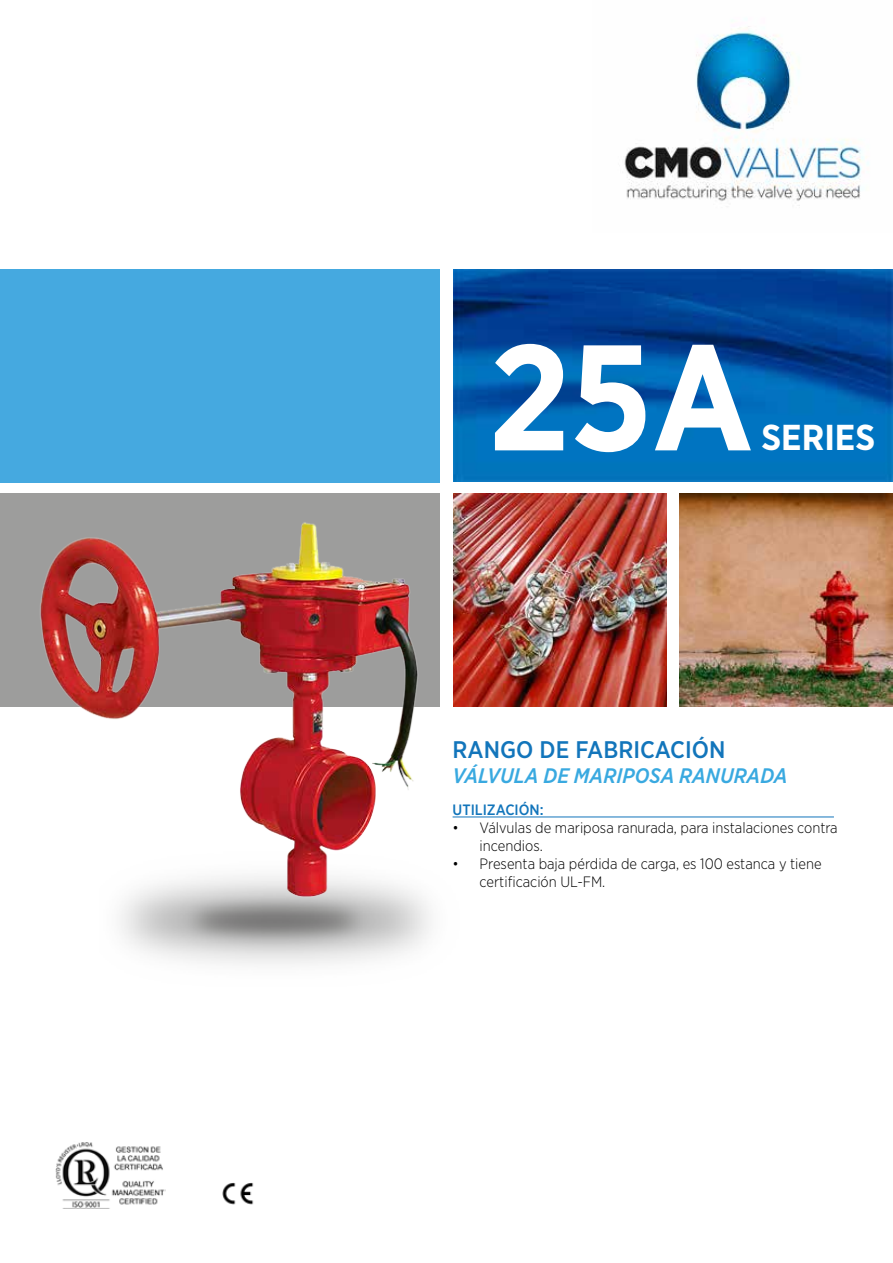
<style>
.page{position:relative;width:893px;height:1263px;background:#fff}
.page>*{position:absolute;margin:0;border:0;box-sizing:border-box;transform-origin:0 0}
.t1{font:700 150px "Gotham Narrow";color:#fff}
.t2{font:700 36px "Gotham Narrow";color:#fff}
.t3{font:500 24px "Gotham Narrow";color:#1275bb}
.t4{font:italic 500 21px "Gotham Narrow";color:#39a9e0}
.t5{font:300 15px/18px "Gotham Narrow";color:#000}
.t6{font:500 15px "Gotham Narrow";color:#1275bb}
</style>
<div class="page">
<img style="left:453px;top:269px;width:440px;height:213px">
<img style="left:624px;top:26px;width:245px;height:180px">
<div style="left:0;top:269px;width:440px;height:213px;background:#45a9e0"></div>
<div style="left:0;top:493px;width:440px;height:213px;background:#9d9d9c"></div>
<img style="left:55px;top:1142px;width:110px;height:67px">
<img style="left:222px;top:1182px;width:32px;height:23px">
<hr style="left:453px;top:816px;width:381px;height:1px;background:#1275bb">
<img style="left:28px;top:522px;width:410px;height:390px">
<img style="left:453px;top:493px;width:214px;height:213px">
<img style="left:680px;top:493px;width:213px;height:213px">
<h1 class="t1" style="left:488px;top:301px;width:267px">25A</h1>
<h2 class="t2" style="left:761px;top:415px;width:115px">SERIES</h2>
<h3 class="t3" style="left:453px;top:734px;width:274px">RANGO DE FABRICACIÓN</h3>
<h3 class="t4" style="left:453px;top:762px;width:336px">VÁLVULA DE MARIPOSA RANURADA</h3>
<p class="t6" style="left:453px;top:801px;width:93px">UTILIZACIÓN:</p>
<p class="t5" style="left:480px;top:819px;width:360px;text-indent:-27px">• Válvulas de mariposa ranurada, para instalaciones contra incendios.</p>
<p class="t5" style="left:480px;top:855px;width:344px;text-indent:-27px">• Presenta baja pérdida de carga, es 100 estanca y tiene certificación UL-FM.</p>
</div>
